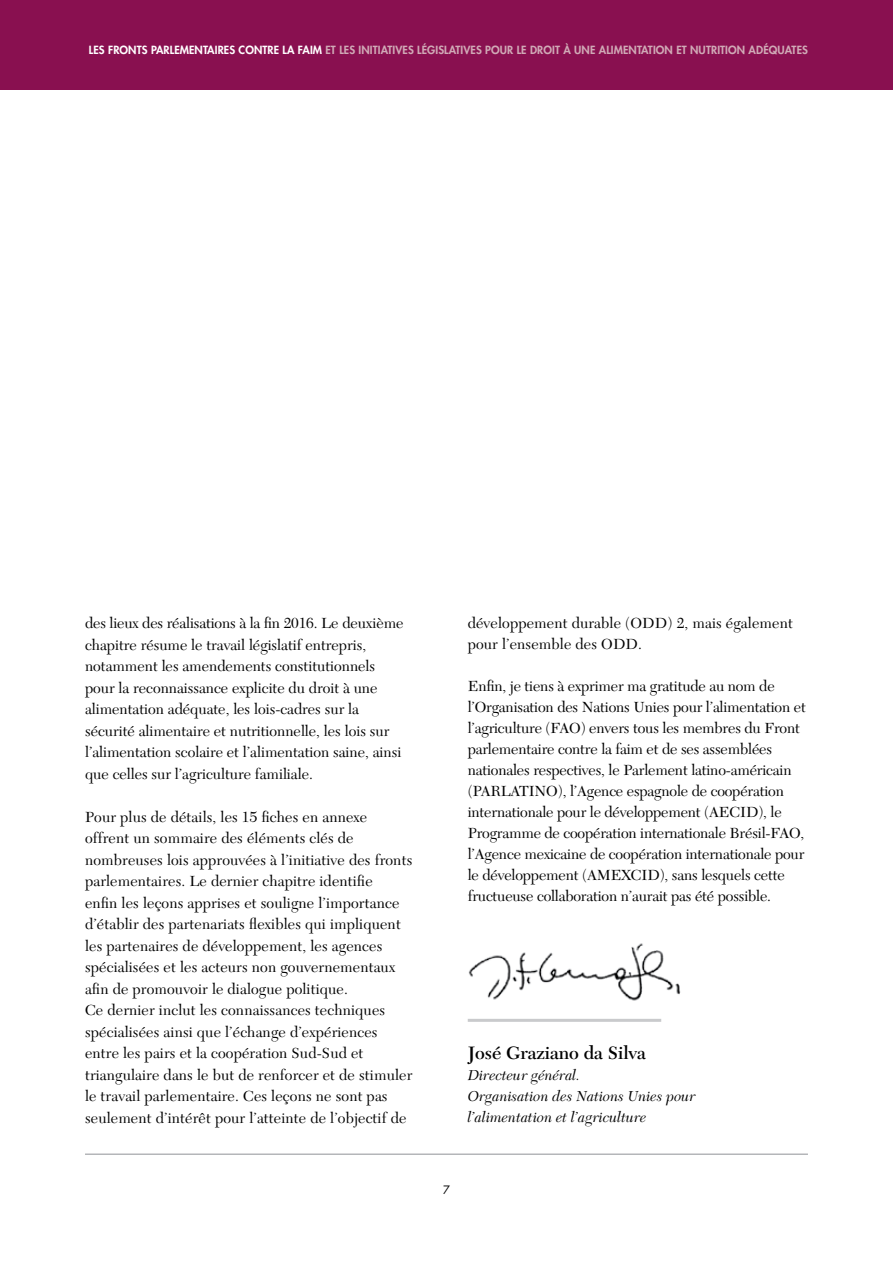
<style>
.page{position:relative;width:893px;height:1263px;background:#fff}
.page>*{position:absolute;margin:0;border:0;box-sizing:border-box;transform-origin:0 0}
.t1{font:600 18.75px "New Caledonia";color:#000}
.t2{font:15.3px/21.5px "New Caledonia";color:#000}
.t3{font:italic 15px/21px "New Caledonia";color:#000}
.t4{font:11.25px "Futura Std";color:#000}
.t5{font:800 10.95px "Futura Std";letter-spacing:.01em;color:#d0aab6}
.s1{color:#fff}
</style>
<div class="page">
<img style="left:468px;top:943px;width:213px;height:58px">
<div style="left:0;top:0;width:893px;height:89px;background:#891050"></div>
<hr style="left:85px;top:1154px;width:723px;height:1px;background:#afb1b4">
<hr style="left:468px;top:1019px;width:193px;height:3px;background:#c9cacc">
<p class="t5" style="left:89px;top:43px;width:720px"><span class="s1">LES FRONTS PARLEMENTAIRES CONTRE LA FAIM</span> ET LES INITIATIVES LÉGISLATIVES POUR LE DROIT À UNE ALIMENTATION ET NUTRITION ADÉQUATES</p>
<p class="t2" style="left:85px;top:613px;width:320px">des lieux des réalisations à la fin 2016. Le deuxième chapitre résume le travail législatif entrepris, notamment les amendements constitutionnels pour la reconnaissance explicite du droit à une alimentation adéquate, les lois-cadres sur la sécurité alimentaire et nutritionnelle, les lois sur l’alimentation scolaire et l’alimentation saine, ainsi que celles sur l’agriculture familiale.</p>
<p class="t2" style="left:85px;top:806px;width:329px">Pour plus de détails, les 15 fiches en annexe offrent un sommaire des éléments clés de nombreuses lois approuvées à l’initiative des fronts parlementaires. Le dernier chapitre identifie<br>enfin les leçons apprises et souligne l’importance d’établir des partenariats flexibles qui impliquent les partenaires de développement, les agences spécialisées et les acteurs non gouvernementaux afin de promouvoir le dialogue politique.<br>Ce dernier inclut les connaissances techniques spécialisées ainsi que l’échange d’expériences entre les pairs et la coopération Sud-Sud et triangulaire dans le but de renforcer et de stimuler le travail parlementaire. Ces leçons ne sont pas seulement d’intérêt pour l’atteinte de l’objectif de</p>
<p class="t2" style="left:468px;top:613px;width:327px;line-height:21px">développement durable (ODD) 2, mais également pour l’ensemble des ODD.</p>
<p class="t2" style="left:468px;top:676px;width:340px;line-height:21px">Enfin, je tiens à exprimer ma gratitude au nom de l’Organisation des Nations Unies pour l’alimentation et l’agriculture (FAO) envers tous les membres du Front parlementaire contre la faim et de ses assemblées nationales respectives, le Parlement latino-américain (PARLATINO), l’Agence espagnole de coopération internationale pour le développement (AECID), le Programme de coopération internationale Brésil-FAO, l’Agence mexicaine de coopération internationale pour le développement (AMEXCID), sans lesquels cette fructueuse collaboration n’aurait pas été possible.</p>
<p class="t1" style="left:468px;top:1041px;width:180px">José Graziano da Silva</p>
<p class="t3" style="left:468px;top:1065px;width:229px">Directeur général.<br>Organisation des Nations Unies pour l’alimentation et l’agriculture</p>
<p class="t4" style="left:443px;top:1183px;width:8px">7</p>
</div>
